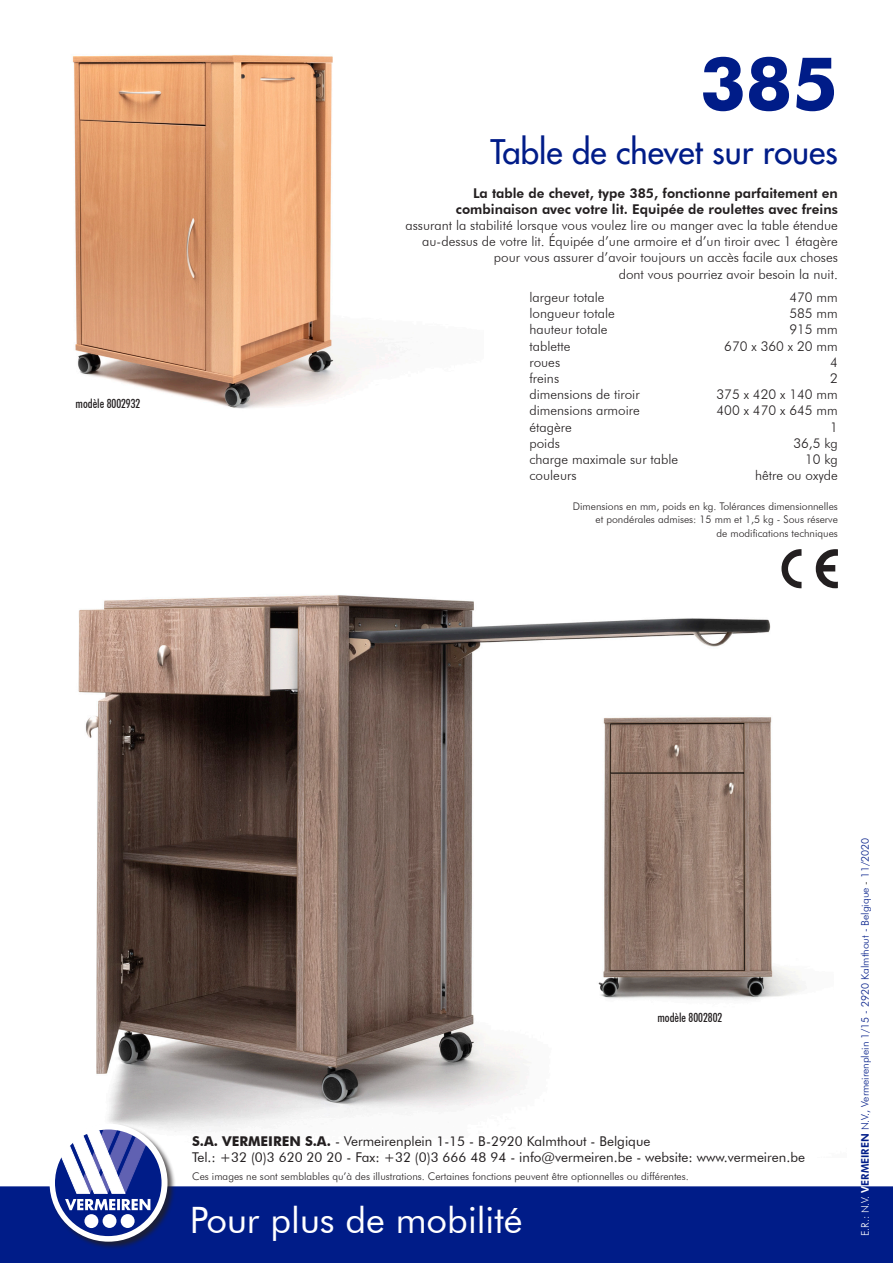
<style>
.page{position:relative;width:893px;height:1263px;background:#fff}
.page>*{position:absolute;margin:0;border:0;box-sizing:border-box;transform-origin:0 0}
.t1{font:700 73.5px "Futura BT";color:#001c88}
.t2{font:36.3px "Futura BT";color:#fff}
.t3{font:33px "Futura";color:#001c88}
.t4{font:300 13.5px/16.2px "Futura BT";color:#231f20;text-align:right}
.t5{font:13.5px "Futura BT";color:#231f20}
.t6{font:800 13.5px/16.2px "Futura BT";color:#231f20;text-align:right}
.t7{font:500 condensed 12.45px "Futura BT";color:#231f20}
.t8{font:300 10.5px "Futura BT";color:#231f20}
.t9{font:300 10.5px "Futura BT";color:#001c88}
.s1{font-weight:700}
.s2{color:#fff}
.s3{font-weight:800;color:#fff}
.s4{font-weight:800}
.s5{color:#231f20}
</style>
<div class="page">
<img style="left:78px;top:588px;width:760px;height:543px">
<img style="left:72px;top:55px;width:296px;height:354px">
<div style="left:0;top:1186px;width:893px;height:77px;background:#001c88"></div>
<div style="left:49px;top:1123px;width:127px;height:127px;background:#231f20;opacity:.75"></div>
<svg style="left:50px;top:1124px;width:118px;height:118px"></svg>
<svg style="left:781px;top:549px;width:57px;height:39px"></svg>
<img style="left:549px;top:691px;width:284px;height:321px">
<p class="t7" style="left:76px;top:396px;width:66px">modèle 8002932</p>
<p class="t1" style="left:700px;top:39px;width:139px">385</p>
<p class="t3" style="left:491px;top:131px;width:349px">Table de chevet sur roues</p>
<p class="t6" style="left:456px;top:185px;width:383px">La table de chevet, type 385, fonctionne parfaitement en combinaison avec votre lit. Equipée de roulettes avec freins</p>
<p class="t4" style="left:405px;top:217px;width:434px">assurant la stabilité lorsque vous voulez lire ou manger avec la table étendue</p>
<p class="t4" style="left:422px;top:233px;width:417px">au-dessus de votre lit. Équipée d’une armoire et d’un tiroir avec 1 étagère pour vous assurer d’avoir toujours un accès facile aux choses</p>
<p class="t4" style="left:619px;top:266px;width:221px">dont vous pourriez avoir besoin la nuit.</p>
<p class="t4" style="left:529px;top:289px;width:77px">largeur totale</p>
<p class="t4" style="left:789px;top:289px;width:50px">470 mm</p>
<p class="t4" style="left:529px;top:305px;width:87px">longueur totale</p>
<p class="t4" style="left:789px;top:305px;width:50px">585 mm</p>
<p class="t4" style="left:529px;top:321px;width:80px">hauteur totale</p>
<p class="t4" style="left:789px;top:321px;width:50px">915 mm</p>
<p class="t4" style="left:529px;top:338px;width:43px">tablette</p>
<p class="t4" style="left:724px;top:338px;width:115px">670 x 360 x 20 mm</p>
<p class="t4" style="left:529px;top:354px;width:32px">roues</p>
<p class="t4" style="left:830px;top:354px;width:9px">4</p>
<p class="t4" style="left:529px;top:370px;width:31px">freins</p>
<p class="t4" style="left:830px;top:370px;width:9px">2</p>
<p class="t4" style="left:529px;top:386px;width:112px">dimensions de tiroir</p>
<p class="t4" style="left:716px;top:386px;width:123px">375 x 420 x 140 mm</p>
<p class="t4" style="left:529px;top:402px;width:112px">dimensions armoire</p>
<p class="t4" style="left:716px;top:402px;width:123px">400 x 470 x 645 mm</p>
<p class="t4" style="left:529px;top:419px;width:44px">étagère</p>
<p class="t4" style="left:830px;top:419px;width:9px">1</p>
<p class="t4" style="left:529px;top:435px;width:32px">poids</p>
<p class="t4" style="left:793px;top:435px;width:46px">36,5 kg</p>
<p class="t4" style="left:529px;top:451px;width:150px">charge maximale sur table</p>
<p class="t4" style="left:805px;top:451px;width:34px">10 kg</p>
<p class="t4" style="left:529px;top:467px;width:49px">couleurs</p>
<p class="t4" style="left:755px;top:467px;width:84px">hêtre ou oxyde</p>
<p class="t8" style="left:573px;top:500px;width:267px">Dimensions en mm, poids en kg. Tolérances dimensionnelles</p>
<p class="t8" style="left:596px;top:513px;width:244px">et pondérales admises: 15 mm et 1,5 kg - Sous réserve</p>
<p class="t8" style="left:716px;top:527px;width:123px">de modifications techniques</p>
<p class="t7" style="left:657px;top:1010px;width:66px">modèle 8002802</p>
<p class="t5" style="left:192px;top:1133px;width:460px"><span class="s1">S.A. VERMEIREN S.A.</span> - Vermeirenplein 1-15 - B-2920 Kalmthout - Belgique</p>
<p class="t5" style="left:192px;top:1149px;width:614px">Tel.: +32 (0)3 620 20 20 - Fax: +32 (0)3 666 48 94 - info@vermeiren.be - website: www.vermeiren.be</p>
<p class="t8" style="left:192px;top:1169px;width:498px">Ces images ne sont semblables qu’à des illustrations. Certaines fonctions peuvent être optionnelles ou différentes.</p>
<p class="t2" style="left:190px;top:1198px;width:334px">Pour plus de mobilité</p>
<p class="t9" style="left:859px;top:1236px;width:400px;rotate:-90deg"><span class="s2">E.R.: N.V.</span> <span class="s3">V</span><span class="s4">ERMEIREN</span> N.V., Vermeirenplein 1/15 - 2920 Kalmthout - Belgique <span class="s5">-</span> 11/2020</p>
</div>
